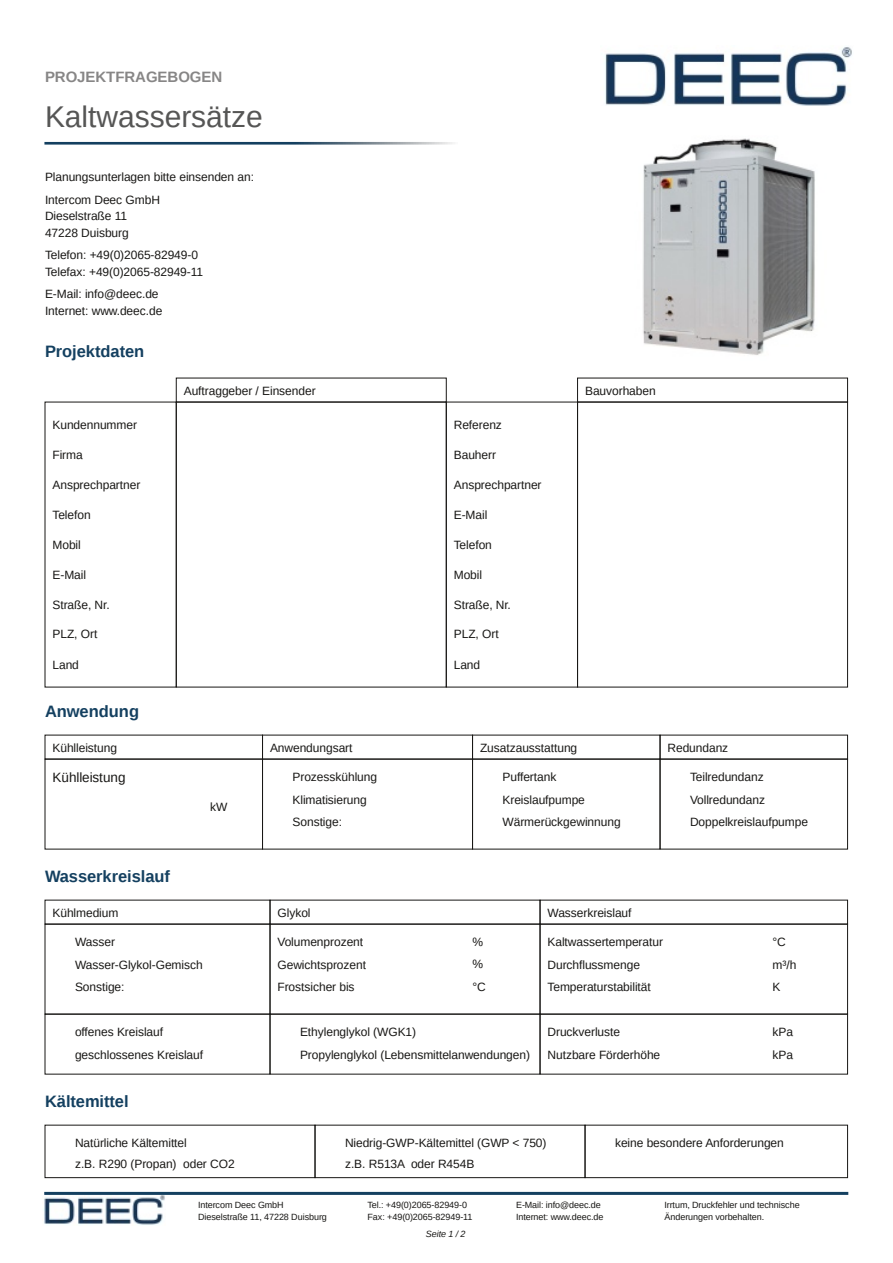
<style>
.page{position:relative;width:893px;height:1263px;background:#fff}
.page>*{position:absolute;margin:0;border:0;box-sizing:border-box;transform-origin:0 0}
.t1{font:30px "Liberation Sans";color:#565655}
.t2{font:700 16.5px "Liberation Sans";color:#144060}
.t3{font:700 15px "Liberation Sans";letter-spacing:-.005em;color:#878686}
.t4{font:13.5px "Liberation Sans";color:#181715}
.t5{font:12px/22.5px "Liberation Sans";letter-spacing:-.005em;color:#181715}
.t6{font:9px/12px "Liberation Sans";letter-spacing:-.005em;color:#181715}
.t7{font:italic 9px "Liberation Sans";letter-spacing:-.005em;color:#181715}
</style>
<div class="page">
<img style="left:605px;top:47px;width:247px;height:58px">
<img style="left:44px;top:1195px;width:121px;height:30px">
<div style="left:44px;top:1192px;width:804px;height:3px;border:2px solid #144060"></div>
<div style="left:176px;top:402px;width:271px;height:285px;border:1px solid #181715"></div>
<div style="left:45px;top:402px;width:132px;height:285px;border:1px solid #181715"></div>
<img style="left:643px;top:138px;width:172px;height:217px">
<div style="left:446px;top:402px;width:132px;height:285px;border:1px solid #181715"></div>
<div style="left:577px;top:402px;width:271px;height:285px;border:1px solid #181715"></div>
<div style="left:45px;top:759px;width:218px;height:90px;border:1px solid #181715"></div>
<div style="left:472px;top:759px;width:188px;height:90px;border:1px solid #181715"></div>
<div style="left:45px;top:924px;width:225px;height:90px;border:1px solid #181715"></div>
<div style="left:270px;top:924px;width:270px;height:90px;border:1px solid #181715"></div>
<div style="left:540px;top:924px;width:308px;height:90px;border:1px solid #181715"></div>
<div style="left:540px;top:1014px;width:308px;height:60px;border:1px solid #181715"></div>
<div style="left:270px;top:1014px;width:270px;height:60px;border:1px solid #181715"></div>
<div style="left:45px;top:1014px;width:225px;height:60px;border:1px solid #181715"></div>
<div style="left:45px;top:1125px;width:270px;height:53px;border:1px solid #181715"></div>
<div style="left:660px;top:759px;width:188px;height:90px;border:1px solid #181715"></div>
<div style="left:315px;top:1125px;width:270px;height:53px;border:1px solid #181715"></div>
<div style="left:585px;top:1125px;width:263px;height:53px;border:1px solid #181715"></div>
<div style="left:262px;top:759px;width:211px;height:90px;border:1px solid #181715"></div>
<p class="t3" style="left:45px;top:69px;width:179px">PROJEKTFRAGEBOGEN</p>
<h1 class="t1" style="left:45px;top:100px;width:219px">Kaltwassersätze</h1>
<p class="t5" style="left:45px;top:166px;width:210px">Planungsunterlagen bitte einsenden an:<br>Intercom Deec GmbH</p>
<p class="t5" style="left:45px;top:208px;width:85px;line-height:16.5px">Dieselstraße 11<br>47228 Duisburg</p>
<p class="t5" style="left:45px;top:247px;width:160px;line-height:16.5px">Telefon: +49(0)2065-82949-0<br>Telefax: +49(0)2065-82949-11</p>
<p class="t5" style="left:45px;top:286px;width:119px;line-height:16.5px">E-Mail: info@deec.de<br>Internet: www.deec.de</p>
<h2 class="t2" style="left:45px;top:342px;width:101px">Projektdaten</h2>
<p class="t5" style="left:52px;top:413px;width:86px">Kundennummer</p>
<p class="t5" style="left:52px;top:443px;width:32px">Firma</p>
<p class="t5" style="left:52px;top:473px;width:89px">Ansprechpartner</p>
<p class="t5" style="left:52px;top:503px;width:40px">Telefon</p>
<p class="t5" style="left:52px;top:533px;width:30px">Mobil</p>
<p class="t5" style="left:52px;top:563px;width:35px">E-Mail</p>
<p class="t5" style="left:52px;top:593px;width:59px">Straße, Nr.</p>
<p class="t5" style="left:52px;top:623px;width:46px">PLZ, Ort</p>
<p class="t5" style="left:52px;top:653px;width:28px">Land</p>
<p class="t5" style="left:184px;top:379px;width:133px">Auftraggeber / Einsender</p>
<p class="t5" style="left:585px;top:379px;width:72px">Bauvorhaben</p>
<p class="t5" style="left:454px;top:413px;width:50px">Referenz</p>
<p class="t5" style="left:454px;top:443px;width:44px">Bauherr</p>
<p class="t5" style="left:454px;top:473px;width:89px">Ansprechpartner</p>
<p class="t5" style="left:454px;top:503px;width:35px">E-Mail</p>
<p class="t5" style="left:454px;top:533px;width:40px">Telefon</p>
<p class="t5" style="left:454px;top:563px;width:30px">Mobil</p>
<p class="t5" style="left:454px;top:593px;width:59px">Straße, Nr.</p>
<p class="t5" style="left:454px;top:623px;width:46px">PLZ, Ort</p>
<p class="t5" style="left:454px;top:653px;width:28px">Land</p>
<h2 class="t2" style="left:45px;top:702px;width:96px">Anwendung</h2>
<p class="t5" style="left:52px;top:736px;width:66px">Kühlleistung</p>
<p class="t5" style="left:480px;top:736px;width:99px">Zusatzausstattung</p>
<p class="t4" style="left:52px;top:770px;width:75px">Kühlleistung</p>
<p class="t5" style="left:210px;top:796px;width:19px">kW</p>
<p class="t5" style="left:270px;top:736px;width:84px">Anwendungsart</p>
<p class="t5" style="left:292px;top:766px;width:86px">Prozesskühlung<br>Klimatisierung<br>Sonstige:</p>
<p class="t5" style="left:502px;top:766px;width:120px">Puffertank<br>Kreislaufpumpe<br>Wärmerückgewinnung</p>
<p class="t5" style="left:668px;top:736px;width:62px">Redundanz</p>
<p class="t5" style="left:690px;top:766px;width:119px">Teilredundanz<br>Vollredundanz<br>Doppelkreislaufpumpe</p>
<h2 class="t2" style="left:45px;top:867px;width:127px">Wasserkreislauf</h2>
<p class="t5" style="left:52px;top:901px;width:67px">Kühlmedium</p>
<p class="t5" style="left:278px;top:901px;width:35px">Glykol</p>
<p class="t5" style="left:75px;top:930px;width:129px">Wasser<br>Wasser-Glykol-Gemisch<br>Sonstige:</p>
<p class="t5" style="left:278px;top:931px;width:90px">Volumenprozent<br>Gewichtsprozent<br>Frostsicher bis</p>
<p class="t5" style="left:548px;top:901px;width:86px">Wasserkreislauf</p>
<p class="t5" style="left:472px;top:930px;width:12px">% %</p>
<p class="t5" style="left:548px;top:931px;width:117px">Kaltwassertemperatur<br>Durchflussmenge<br>Temperaturstabilität</p>
<p class="t5" style="left:472px;top:975px;width:15px">°C</p>
<p class="t5" style="left:772px;top:930px;width:25px">°C m³/h</p>
<p class="t5" style="left:772px;top:975px;width:9px">K</p>
<p class="t5" style="left:75px;top:1021px;width:130px">offenes Kreislauf geschlossenes Kreislauf</p>
<h2 class="t2" style="left:45px;top:1092px;width:85px">Kältemittel</h2>
<p class="t5" style="left:75px;top:1133px;width:161px;line-height:21px">Natürliche Kältemittel<br>z.B. R290 (Propan) oder CO2</p>
<p class="t5" style="left:300px;top:1021px;width:232px">Ethylenglykol (WGK1)<br>Propylenglykol (Lebensmittelanwendungen)</p>
<p class="t5" style="left:548px;top:1021px;width:74px">Druckverluste</p>
<p class="t5" style="left:772px;top:1021px;width:22px">kPa</p>
<p class="t5" style="left:548px;top:1043px;width:114px">Nutzbare Förderhöhe</p>
<p class="t5" style="left:772px;top:1043px;width:22px">kPa</p>
<p class="t5" style="left:345px;top:1133px;width:203px;line-height:21px">Niedrig-GWP-Kältemittel (GWP &lt; 750) z.B. R513A oder R454B</p>
<p class="t5" style="left:615px;top:1132px;width:170px">keine besondere Anforderungen</p>
<p class="t6" style="left:198px;top:1199px;width:130px">Intercom Deec GmbH<br>Dieselstraße 11, 47228 Duisburg</p>
<p class="t6" style="left:368px;top:1199px;width:106px">Tel.: +49(0)2065-82949-0<br>Fax: +49(0)2065-82949-11</p>
<p class="t7" style="left:426px;top:1228px;width:41px">Seite 1 / 2</p>
<p class="t6" style="left:516px;top:1199px;width:89px">E-Mail: info@deec.de<br>Internet: www.deec.de</p>
<p class="t6" style="left:664px;top:1199px;width:137px">Irrtum, Druckfehler und technische<br>Änderungen vorbehalten.</p>
</div>
